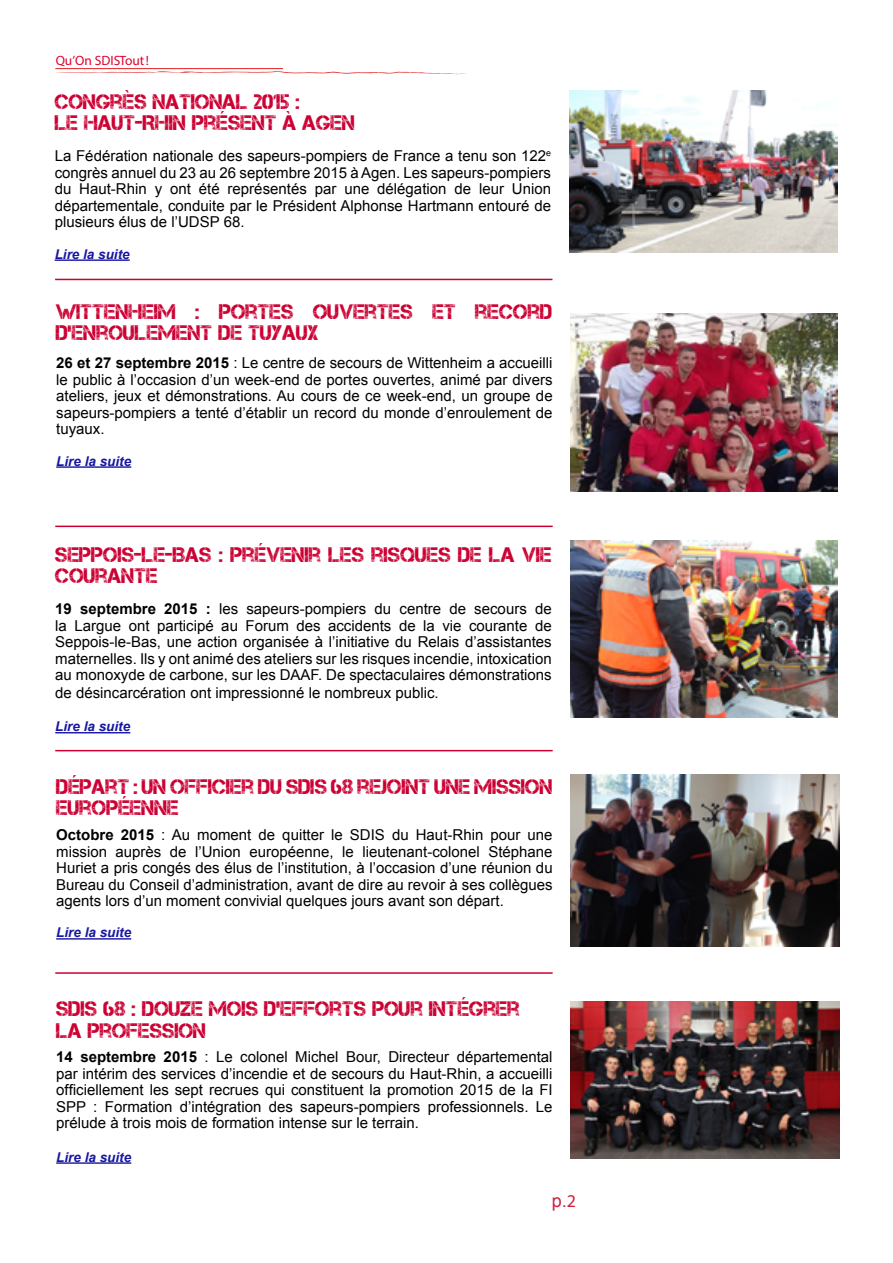
<style>
.page{position:relative;width:893px;height:1263px;background:#fff}
.page>*{position:absolute;margin:0;border:0;box-sizing:border-box;transform-origin:0 0}
.t1{font:21px/21.6px "Captureit";color:#c03}
.t2{font:18px "Arial";color:#cd1f3d}
.t3{font:15px/16.5px "Arial";color:#000;text-align:justify}
.t4{font:italic 700 13.5px "Arial";color:#1717a3}
.t5{font:13.5px "Myriad Pro";color:#de0030}
.s1{font-weight:700}
.s2{font-family:"Myriad Pro"}
</style>
<div class="page">
<svg style="left:56px;top:71px;width:411px;height:3px"></svg>
<hr style="left:55px;top:68px;width:228px;height:1px;background:#e32421">
<hr style="left:55px;top:526px;width:498px;height:1px;background:#c03">
<hr style="left:55px;top:732px;width:75px;height:1px;background:#1717a3">
<hr style="left:56px;top:466px;width:75px;height:2px;background:#1717a3">
<hr style="left:55px;top:750px;width:498px;height:1px;background:#c03">
<hr style="left:56px;top:938px;width:75px;height:1px;background:#1717a3">
<img style="left:571px;top:774px;width:268px;height:173px">
<hr style="left:55px;top:279px;width:497px;height:1px;background:#c03">
<hr style="left:55px;top:259px;width:75px;height:2px;background:#1717a3">
<img style="left:570px;top:91px;width:268px;height:162px">
<img style="left:571px;top:313px;width:266px;height:178px">
<img style="left:570px;top:540px;width:267px;height:178px">
<hr style="left:55px;top:972px;width:498px;height:2px;background:#c03">
<hr style="left:56px;top:1162px;width:75px;height:2px;background:#1717a3">
<img style="left:571px;top:1001px;width:268px;height:158px">
<p class="t5" style="left:56px;top:52px;width:95px">Qu’On SDIS Tout !</p>
<h1 class="t1" style="left:55px;top:91px;width:302px;line-height:21px">CONGRÈS NATIONAL 2015 :<br>LE HAUT-RHIN PRÉSENT À AGEN</h1>
<p class="t3" style="left:55px;top:148px;width:498px">La Fédération nationale des sapeurs-pompiers de France a tenu son 122<sup>e </sup>congrès annuel du 23 au 26 septembre 2015 à Agen. Les sapeurs-pompiers du Haut-Rhin y ont été représentés par une délégation de leur Union départementale, conduite par le Président Alphonse Hartmann entouré de plusieurs élus de l’UDSP 68.</p>
<p class="t4" style="left:55px;top:245px;width:77px">Lire la suite</p>
<h1 class="t1" style="left:56px;top:301px;width:498px;line-height:21px">WITTENHEIM : PORTES OUVERTES ET RECORD<br>D’ENROULEMENT DE TUYAUX</h1>
<p class="t3" style="left:56px;top:355px;width:498px"><span class="s1">26 et 27 septembre 2015</span> : Le centre de secours de Wittenheim a accueilli le public à l’occasion d’un week-end de portes ouvertes, animé par divers ateliers, jeux et démonstrations. Au cours de ce week-end, un groupe de sapeurs-pompiers a tenté d’établir un record du monde d’enroulement de tuyaux.</p>
<p class="t4" style="left:56px;top:452px;width:77px">Lire la suite</p>
<h1 class="t1" style="left:55px;top:543px;width:498px">SEPPOIS-LE-BAS : PRÉVENIR LES RISQUES DE LA VIE<br>COURANTE</h1>
<p class="t3" style="left:55px;top:601px;width:498px"><span class="s1">19 septembre 2015 :</span> les sapeurs-pompiers du centre de secours de la Largue ont participé au Forum des accidents de la vie courante de Seppois-le-Bas, une action organisée à l’initiative du Relais d’assistantes maternelles. Ils y ont animé des ateliers sur les risques incendie, intoxication au monoxyde de carbone, sur les DAAF. De spectaculaires démonstrations</p>
<p class="t3" style="left:55px;top:685px;width:385px">de désincarcération ont impressionné le nombreux public.</p>
<p class="t4" style="left:55px;top:717px;width:77px">Lire la suite</p>
<h1 class="t1" style="left:56px;top:775px;width:498px">DÉPART : UN OFFICIER DU SDIS 68 REJOINT UNE MISSION<br>EUROPÉENNE</h1>
<p class="t3" style="left:56px;top:827px;width:498px"><span class="s1">Octobre 2015</span> : Au moment de quitter le SDIS du Haut-Rhin pour une mission auprès de l’Union européenne, le lieutenant-colonel Stéphane Huriet a pris congés des élus de l’institution, à l’occasion d’une réunion du Bureau du Conseil d’administration, avant de dire au revoir à ses collègues agents lors d’un moment convivial quelques jours avant son départ.</p>
<p class="t4" style="left:56px;top:924px;width:77px">Lire la suite</p>
<h1 class="t1" style="left:56px;top:998px;width:465px">SDIS 68 : DOUZE MOIS D’EFFORTS POUR INTÉGRER<br>LA PROFESSION</h1>
<p class="t3" style="left:56px;top:1049px;width:498px"><span class="s1">14 septembre 2015</span> : Le colonel Michel Bour, Directeur départemental par intérim des services d’incendie et de secours du Haut-Rhin, a accueilli officiellement les sept recrues qui constituent la promotion 2015 de la FI SPP : Formation d’intégration des sapeurs-pompiers professionnels. Le prélude à trois mois de formation intense sur le terrain.</p>
<p class="t4" style="left:56px;top:1148px;width:77px">Lire la suite</p>
<p class="t2" style="left:552px;top:1189px;width:26px">p.<span class="s2">2</span></p>
</div>
